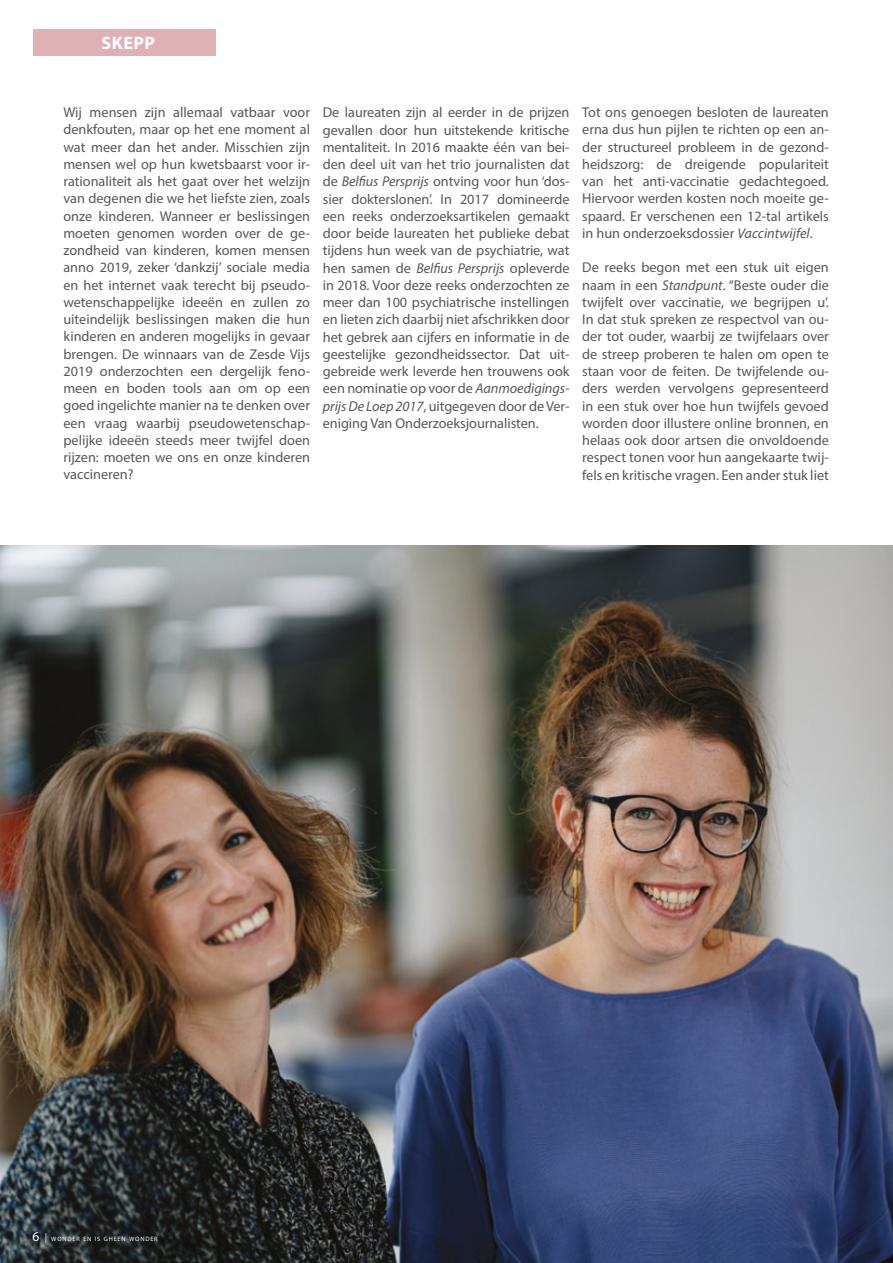
<style>
.page{position:relative;width:893px;height:1263px;background:#fff}
.page>*{position:absolute;margin:0;border:0;box-sizing:border-box;transform-origin:0 0}
.t1{font:700 18px "Myriad Pro";letter-spacing:.03em;color:#fff}
.t2{font:14.25px/17.2px "Myriad Pro";color:#575756;text-align:justify}
.t3{font:6.3px "Myriad Pro";letter-spacing:.13em;color:#fff}
.s1{font-style:italic}
.s2{font-size:13.5px}
</style>
<div class="page">
<img style="left:0;top:545px;width:893px;height:718px">
<div style="left:33px;top:29px;width:182px;height:27px;background:#dfb1b4"></div>
<p class="t1" style="left:102px;top:31px;width:55px">SKEPP</p>
<p class="t2" style="left:63px;top:103px;width:248px">Wij mensen zijn allemaal vatbaar voor denkfouten, maar op het ene moment al wat meer dan het ander. Misschien zijn mensen wel op hun kwetsbaarst voor ir&shy;rationaliteit als het gaat over het welzijn van degenen die we het liefste zien, zoals onze kinderen. Wanneer er beslissingen moeten genomen worden over de ge&shy;zondheid van kinderen, komen mensen anno 2019, zeker ‘dankzij’ sociale media en het internet vaak terecht bij pseudo&shy;wetenschappelijke ideeën en zullen zo uiteindelijk beslissingen maken die hun kinderen en anderen mogelijks in gevaar brengen. De winnaars van de Zesde Vijs 2019 onderzochten een dergelijk feno&shy;meen en boden tools aan om op een goed ingelichte manier na te denken over een vraag waarbij pseudowetenschap&shy;pelijke ideeën steeds meer twijfel doen rijzen: moeten we ons en onze kinderen vaccineren?</p>
<p class="t2" style="left:582px;top:104px;width:248px">Tot ons genoegen besloten de laureaten erna dus hun pijlen te richten op een an&shy;der structureel probleem in de gezond&shy;heidszorg: de dreigende populariteit van het anti-vaccinatie gedachtegoed.<br>Hiervoor werden kosten noch moeite ge&shy;spaard. Er verschenen een 12-tal artikels in hun onderzoeksdossier <span class="s1">Vaccintwijfel</span>.</p>
<p class="t2" style="left:323px;top:104px;width:248px">De laureaten zijn al eerder in de prijzen gevallen door hun uitstekende kritische mentaliteit. In 2016 maakte één van bei&shy;den deel uit van het trio journalisten dat de <span class="s1">Belfius Persprijs</span> ontving voor hun ‘dos&shy;sier dokterslonen’. In 2017 domineerde een reeks onderzoeksartikelen gemaakt door beide laureaten het publieke debat tijdens hun week van de psychiatrie, wat hen samen de <span class="s1">Belfius Persprijs</span> opleverde in 2018. Voor deze reeks onderzochten ze meer dan 100 psychiatrische instellingen en lieten zich daarbij niet afschrikken door het gebrek aan cijfers en informatie in de geestelijke gezondheidssector. Dat uit&shy;gebreide werk leverde hen trouwens ook een nominatie op voor de <span class="s1">Aanmoedigings&shy;prijs De Loep 2017</span>, uitgegeven door de Ver&shy;eniging Van Onderzoeksjournalisten.</p>
<p class="t2" style="left:582px;top:259px;width:248px">De reeks begon met een stuk uit eigen naam in een <span class="s1">Standpunt</span>. “Beste ouder die twijfelt over vaccinatie, we begrijpen u’.<br>In dat stuk spreken ze respectvol van ou&shy;der tot ouder, waarbij ze twijfelaars over de streep proberen te halen om open te staan voor de feiten. De twijfelende ou&shy;ders werden vervolgens gepresenteerd in een stuk over hoe hun twijfels gevoed worden door illustere online bronnen, en helaas ook door artsen die onvoldoende respect tonen voor hun aangekaarte twij&shy;fels en kritische vragen. Een ander stuk liet</p>
<p class="t3" style="left:33px;top:1235px;width:127px"><span class="s2">6</span> <sup>|</sup> WONDER EN IS GHEEN WONDER</p>
</div>
